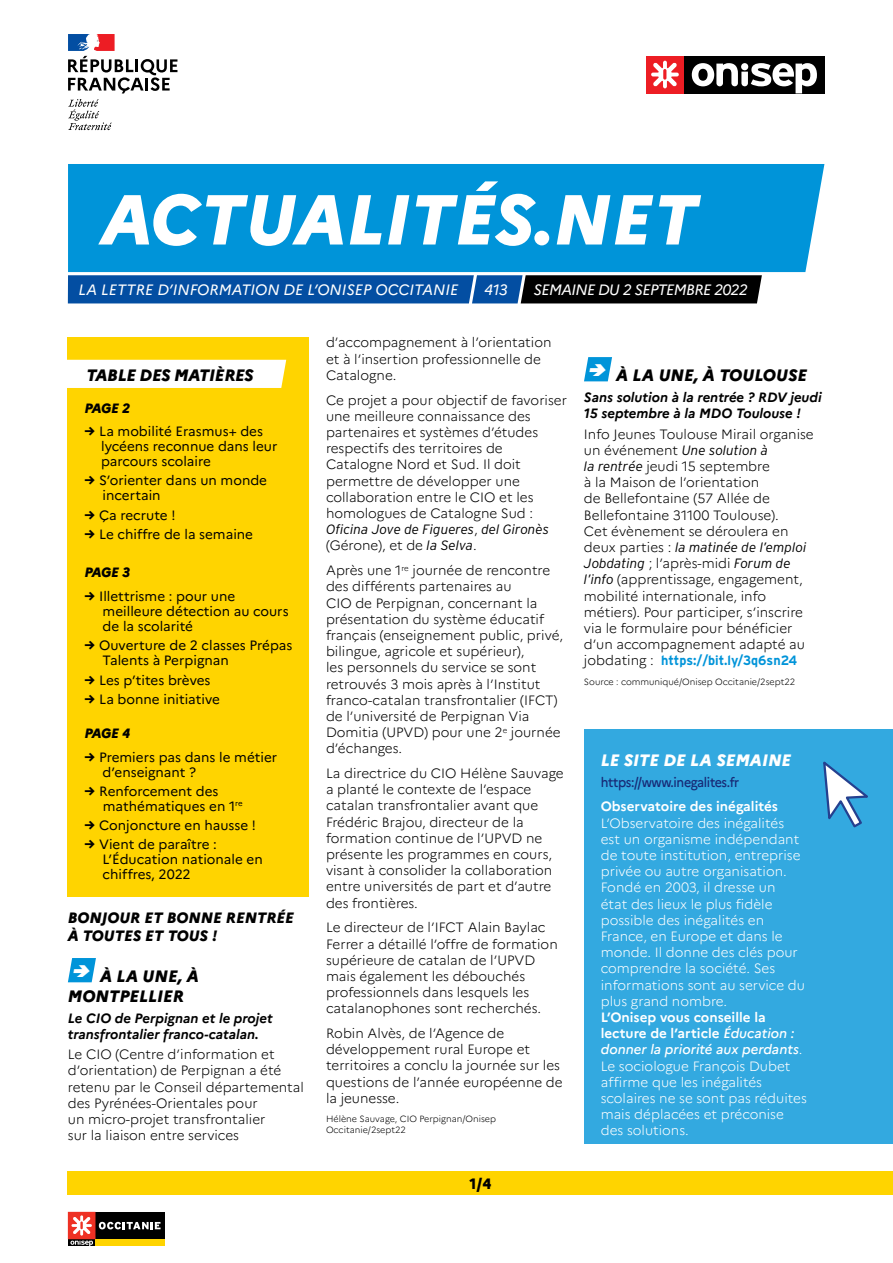
<style>
.page{position:relative;width:893px;height:1263px;background:#fff}
.page>*{position:absolute;margin:0;border:0;box-sizing:border-box;transform-origin:0 0}
.t1{font:italic 800 70.5px "Marianne";color:#fff}
.t2{font:italic 800 16.5px/19.8px "Marianne";letter-spacing:-.015em;color:#000}
.t3{font:italic 800 16.5px "Marianne";color:#fff}
.t4{font:italic 15px "Marianne";color:#fff}
.t5{font:italic 800 15px "Marianne";letter-spacing:.005em;color:#000}
.t6{font:italic 15px "Marianne";letter-spacing:-.04em;color:#fff}
.t7{font:800 15px "Marianne";color:#000}
.t8{font:300 13.5px/16.2px "Marianne";color:#000}
.t9{font:300 13.5px/16.2px "Marianne";color:#fff}
.t10{font:13.5px/15px "Marianne";color:#000}
.t11{font:italic 300 13.5px/16.2px "Interstate";color:#000}
.t12{font:italic 700 13.5px/16.2px "Marianne";color:#000}
.t13{font:700 13.5px "Interstate";color:#0094d9;scale:.93 1}
.t14{font:500 13.5px "Marianne";letter-spacing:-.03em;color:#172a76;scale:.93 1}
.t15{font:700 13.5px "Marianne";color:#fff}
.t16{font:italic 800 13.5px "Marianne";letter-spacing:-.05em;color:#000}
.t17{font:300 9px/10.8px "Marianne";color:#000}
.s1{font-weight:800;font-style:italic}
.s2{font-family:"Marianne";font-style:normal}
.s3{font-family:"Interstate";font-style:italic}
.s4{font-family:"Marianne";font-weight:300;color:#000}
.s5{font-weight:700}
.s6{font-weight:500;font-style:italic}
</style>
<div class="page">
<div style="left:68px;top:164px;width:756px;height:108px;background:#0094d9"></div>
<svg style="left:67px;top:275px;width:695px;height:28px;background:#07376d"></svg>
<div style="left:68px;top:1239px;width:27px;height:7px;background:#000"></div>
<div style="left:95px;top:1212px;width:70px;height:27px;background:#000"></div>
<div style="left:95px;top:1239px;width:70px;height:7px;background:#ffd400"></div>
<div style="left:68px;top:1212px;width:27px;height:27px;background:#ee3124"></div>
<svg style="left:70px;top:1215px;width:23px;height:31px"></svg>
<svg style="left:99px;top:1222px;width:62px;height:7px"></svg>
<svg style="left:68px;top:99px;width:44px;height:31px"></svg>
<svg style="left:68px;top:34px;width:109px;height:59px"></svg>
<div style="left:68px;top:337px;width:241px;height:560px;background:#ffd400"></div>
<div style="left:584px;top:729px;width:309px;height:415px;background:#33a9e0"></div>
<div style="left:68px;top:360px;width:218px;height:28px;background:#fff"></div>
<div style="left:68px;top:1171px;width:825px;height:24px;background:#ffd400"></div>
<svg style="left:823px;top:761px;width:45px;height:67px"></svg>
<div style="left:684px;top:56px;width:141px;height:37px;background:#000"></div>
<svg style="left:692px;top:63px;width:125px;height:30px"></svg>
<div style="left:646px;top:56px;width:38px;height:37px;background:#ed1d24"></div>
<svg style="left:651px;top:61px;width:28px;height:27px"></svg>
<svg style="left:68px;top:958px;width:28px;height:24px"></svg>
<svg style="left:584px;top:357px;width:28px;height:24px"></svg>
<h1 class="t1" style="left:101px;top:176px;width:598px">ACTUALITÉS.NET</h1>
<p class="t4" style="left:79px;top:280px;width:381px">LA LETTRE D’INFORMATION DE L’ONISEP OCCITANIE</p>
<p class="t4" style="left:484px;top:280px;width:25px">413</p>
<p class="t6" style="left:533px;top:280px;width:216px">SEMAINE DU 2 SEPTEMBRE 2022</p>
<p class="t2" style="left:86px;top:365px;width:169px">TABLE DES MATIÈRES</p>
<p class="t16" style="left:85px;top:400px;width:47px">PAGE 2</p>
<p class="t10" style="left:101px;top:424px;width:178px;text-indent:-16px"><span class="s1">→</span> La mobilité Erasmus+ des lycéens reconnue dans leur parcours scolaire</p>
<p class="t10" style="left:103px;top:473px;width:166px;text-indent:-18px"><span class="s1">→</span> S’orienter dans un monde incertain</p>
<p class="t10" style="left:85px;top:507px;width:92px"><span class="s1">→</span> ça recrute !</p>
<p class="t10" style="left:85px;top:527px;width:170px"><span class="s1">→</span> Le chiffre de la semaine</p>
<p class="t16" style="left:85px;top:564px;width:47px">PAGE 3</p>
<p class="t10" style="left:103px;top:589px;width:187px;text-indent:-18px"><span class="s1">→</span> Illettrisme : pour une meilleure détection au cours de la scolarité</p>
<p class="t10" style="left:103px;top:638px;width:191px;text-indent:-18px"><span class="s1">→</span> Ouverture de 2 classes Prépas<br>Talents à perpignan</p>
<p class="t10" style="left:85px;top:672px;width:127px"><span class="s1">→</span> Les p’tites brèves</p>
<p class="t10" style="left:85px;top:691px;width:137px"><span class="s1">→</span> La bonne initiative</p>
<p class="t16" style="left:85px;top:725px;width:47px">PAGE 4</p>
<p class="t10" style="left:103px;top:749px;width:176px;text-indent:-18px"><span class="s1">→</span> Premiers pas dans le métier d’enseignant ?</p>
<p class="t10" style="left:103px;top:783px;width:141px;text-indent:-18px"><span class="s1">→</span> Renforcement des mathématiques en 1<sup>re</sup></p>
<p class="t10" style="left:85px;top:818px;width:173px"><span class="s1">→</span> Conjoncture en hausse !</p>
<p class="t10" style="left:103px;top:837px;width:162px;text-indent:-18px"><span class="s1">→</span> Vient de paraître :<br>L’Éducation nationale en chiffres, 2022</p>
<p class="t5" style="left:68px;top:909px;width:133px">BONJOUR ET BONNE</p>
<p class="t5" style="left:226px;top:909px;width:11px">RENTRÉE</p>
<p class="t5" style="left:68px;top:927px;width:47px">À TOUTES</p>
<p class="t5" style="left:145px;top:927px;width:74px">ET TOUS !</p>
<p class="t2" style="left:68px;top:966px;width:132px;text-indent:32px">ÀLA UNE, À<br>MONTPELLIER</p>
<p class="t12" style="left:68px;top:1010px;width:206px">Le CIO de Perpignan et le projet transfrontalier franco-catalan.</p>
<p class="t8" style="left:68px;top:1046px;width:238px">Le CIO (Centre d’information et d’orientation) de Perpignan a été retenu par le Conseil départemental des Pyrénées-Orientales pour<br>un micro-projet transfrontalier<br>sur la liaison entre services</p>
<p class="t8" style="left:326px;top:334px;width:227px">d’accompagnement à l’orientation et à l’insertion professionnelle de<br>Catalogne.</p>
<p class="t8" style="left:326px;top:392px;width:242px">Ce projet a pour objectif de favoriser une meilleure connaissance des partenaires et systèmes d’études respectifs des territoires de<br>Catalogne Nord et Sud. Il doit permettre de développer une collaboration entre le CIO et les homologues de Catalogne Sud :</p>
<p class="t11" style="left:326px;top:521px;width:224px">Oficina Jove de Figueres<span class="s2">,</span> del Gironès</p>
<p class="t8" style="left:326px;top:533px;width:226px;line-height:24.8px">(Gérone), et de <span class="s3">la Selva</span>.<br>Après une 1<sup>re</sup> journée de rencontre</p>
<p class="t8" style="left:326px;top:578px;width:239px">des différents partenaires au<br>CIO de Perpignan, concernant la présentation du système éducatif français (enseignement public, privé, bilingue, agricole et supérieur),<br>les personnels du service se sont retrouvés 3 mois après à l’Institut franco-catalan transfrontalier (IFCT) de l’université de Perpignan Via<br>Domitia (UPVD) pour une 2<sup>e</sup> journée d’échanges.</p>
<p class="t8" style="left:326px;top:765px;width:239px">La directrice du CIO Hélène Sauvage a planté le contexte de l’espace catalan transfrontalier avant que<br>Frédéric Brajou, directeur de la formation continue de l’UPVD ne présente les programmes en cours, visant à consolider la collaboration entre universités de part et d’autre des frontières.</p>
<p class="t8" style="left:326px;top:919px;width:233px">Le directeur de l’IFCT Alain Baylac Ferrer a détaillé l’offre de formation supérieure de catalan de l’UPVD mais également les débouchés professionnels dans lesquels les catalanophones sont recherchés.</p>
<p class="t8" style="left:326px;top:1025px;width:238px">Robin Alvès, de l’Agence de développement rural Europe et territoires a conclu la journée sur les questions de l’année européenne de la jeunesse.</p>
<p class="t17" style="left:326px;top:1113px;width:172px">Hélène Sauvage, CIO Perpignan/Onisep<br>Occitanie/2sept22</p>
<p class="t2" style="left:616px;top:366px;width:172px">À LA UNE, À TOULOUSE</p>
<p class="t12" style="left:584px;top:389px;width:239px">Sans solution à la rentrée ? RDV jeudi<br>15 septembre à la MDO Toulouse !</p>
<p class="t8" style="left:584px;top:426px;width:231px">Info Jeunes Toulouse Mirail organise</p>
<p class="t11" style="left:584px;top:442px;width:186px"><span class="s2">un événement</span> Une solution à</p>
<p class="t8" style="left:584px;top:458px;width:206px"><span class="s3">la rentrée</span> jeudi 15 septembre<br>à la Maison de l’orientation<br>de Bellefontaine (57 Allée de<br>Bellefontaine 31100 Toulouse).<br>Cet évènement se déroulera en</p>
<p class="t11" style="left:584px;top:539px;width:224px"><span class="s2">deux parties :</span> la matinée de l’emploi<br>Jobdating <span class="s2">; l’après-midi</span> Forum de</p>
<p class="t8" style="left:584px;top:571px;width:222px"><span class="s3">l’info</span> (apprentissage, engagement, mobilité internationale, info métiers). Pour participer, s’inscrire via le formulaire pour bénéficier d’un accompagnement adapté au</p>
<p class="t13" style="left:584px;top:652px;width:231px"><span class="s4">jobdating :</span> https://bit.ly/3q6sn24</p>
<p class="t17" style="left:584px;top:676px;width:213px">Source : communiqué/Onisep Occitanie/2sept22</p>
<p class="t3" style="left:601px;top:750px;width:33px">LE SITE</p>
<p class="t3" style="left:664px;top:750px;width:65px">DELASEMAINE</p>
<p class="t14" style="left:601px;top:774px;width:150px">https://www.inegalites.fr</p>
<p class="t15" style="left:601px;top:798px;width:179px">Observatoire des inégalités</p>
<p class="t9" style="left:601px;top:815px;width:206px">L’Observatoire des inégalités est un organisme indépendant de toute institution, entreprise privée ou autre organisation.<br>Fondé en 2003, il dresse un état des lieux le plus fidèle possible des inégalités en<br>France, en Europe et dans le monde. Il donne des clés pour comprendre la société. Ses informations sont au service du plus grand nombre.</p>
<p class="t9" style="left:601px;top:1009px;width:208px"><span class="s5">L’Onisep vous conseille la lecture de l’article</span> <span class="s6">Éducation : donner la priorité aux perdants</span>.<br>Le sociologue François Dubet affirme que les inégalités scolaires ne se sont pas réduites mais déplacées et préconise des solutions.</p>
<p class="t7" style="left:469px;top:1174px;width:23px">1/4</p>
</div>
